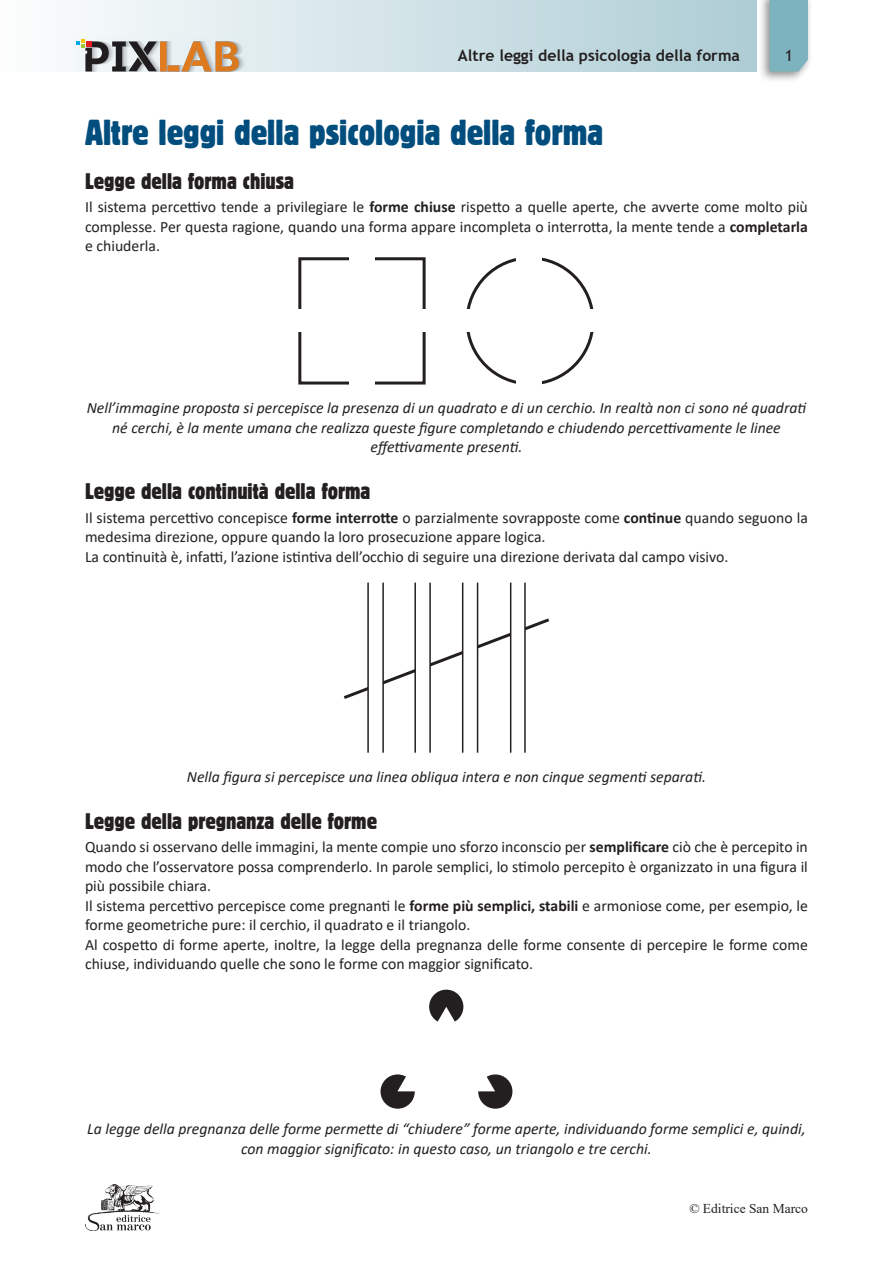
<style>
.page{position:relative;width:893px;height:1263px;background:#fff}
.page>*{position:absolute;margin:0;border:0;box-sizing:border-box;transform-origin:0 0}
.t1{font:condensed 36px "Block BE";color:#014e7e}
.t2{font:condensed 22.5px "Block BE";color:#231f20}
.t3{font:15.75px/19.5px "Calibri";color:#231f20}
.t4{font:italic 15.75px/19.5px "Calibri";color:#231f20;text-align:center}
.t5{font:700 15.75px "Trebuchet MS";color:#231f20}
.t6{font:15.75px "Trebuchet MS";color:#231f20}
.t7{font:13.5px "Times New Roman";color:#231f20}
.s1{font-weight:700}
</style>
<div class="page">
<div style="left:0;top:0;width:757px;height:72px;background:linear-gradient(to right,#fdfdfd,#aecdd5)"></div>
<div style="left:758px;top:0;width:55px;height:83px;background:#231f20;opacity:.5"></div>
<div style="left:770px;top:0;width:38px;height:72px;background:#7db2bf"></div>
<img style="left:74px;top:39px;width:172px;height:33px">
<svg style="left:74px;top:39px;width:170px;height:32px;background:#b6a492"></svg>
<img style="left:85px;top:1184px;width:74px;height:46px">
<div style="left:298px;top:257px;width:128px;height:127px;border:3px solid #231f20"></div>
<div style="left:287px;top:310px;width:319px;height:22px;background:#fff"></div>
<div style="left:349px;top:254px;width:26px;height:137px;background:#fff"></div>
<svg style="left:343px;top:616px;width:207px;height:85px"></svg>
<div style="left:368px;top:638px;width:15px;height:56px;background:#fff"></div>
<div style="left:415px;top:638px;width:15px;height:56px;background:#fff"></div>
<div style="left:463px;top:638px;width:15px;height:56px;background:#fff"></div>
<div style="left:511px;top:596px;width:14px;height:56px;background:#fff"></div>
<hr style="left:367px;top:583px;width:2px;height:170px;background:#231f20">
<hr style="left:382px;top:583px;width:2px;height:170px;background:#231f20">
<hr style="left:414px;top:583px;width:2px;height:170px;background:#231f20">
<hr style="left:429px;top:583px;width:2px;height:170px;background:#231f20">
<hr style="left:462px;top:583px;width:1px;height:170px;background:#231f20">
<hr style="left:477px;top:583px;width:1px;height:170px;background:#231f20">
<hr style="left:510px;top:583px;width:1px;height:170px;background:#231f20">
<hr style="left:524px;top:583px;width:2px;height:170px;background:#231f20">
<div style="left:429px;top:990px;width:34px;height:34px;background:#231f20;border-radius:50%"></div>
<div style="left:380px;top:1074px;width:35px;height:35px;background:#231f20;border-radius:50%"></div>
<div style="left:478px;top:1074px;width:34px;height:35px;background:#231f20;border-radius:50%"></div>
<svg style="left:397px;top:1007px;width:98px;height:84px"></svg>
<p class="t5" style="left:458px;top:45px;width:283px">Altre leggi della psicologia della forma</p>
<p class="t6" style="left:785px;top:45px;width:10px">1</p>
<h1 class="t1" style="left:85px;top:111px;width:520px">Altre leggi della psicologia della forma</h1>
<h2 class="t2" style="left:85px;top:168px;width:211px">Legge della forma chiusa</h2>
<p class="t3" style="left:85px;top:197px;width:724px;text-align:justify">Il sistema percettivo tende a privilegiare le <span class="s1">forme chiuse</span> rispetto a quelle aperte, che avverte come molto più complesse. Per questa ragione, quando una forma appare incompleta o interrotta, la mente tende a <span class="s1">completarla </span>e chiuderla.</p>
<p class="t4" style="left:87px;top:398px;width:721px">Nell’immagine proposta si percepisce la presenza di un quadrato e di un cerchio. In realtà non ci sono né quadrati né cerchi, è la mente umana che realizza queste figure completando e chiudendo percettivamente le linee effettivamente presenti.</p>
<h2 class="t2" style="left:85px;top:478px;width:287px">Legge della continuità della forma</h2>
<p class="t3" style="left:85px;top:507px;width:724px">Il sistema percettivo concepisce <span class="s1">forme interrotte</span> o parzialmente sovrapposte come <span class="s1">continue</span> quando seguono la medesima direzione, oppure quando la loro prosecuzione appare logica.<br>La continuità è, infatti, l’azione istintiva dell’occhio di seguire una direzione derivata dal campo visivo.</p>
<p class="t4" style="left:187px;top:766px;width:521px">Nella figura si percepisce una linea obliqua intera e non cinque segmenti separati.</p>
<h2 class="t2" style="left:85px;top:808px;width:293px">Legge della pregnanza delle forme</h2>
<p class="t3" style="left:85px;top:837px;width:724px">Quando si osservano delle immagini, la mente compie uno sforzo inconscio per <span class="s1">semplificare</span> ciò che è percepito in modo che l’osservatore possa comprenderlo. In parole semplici, lo stimolo percepito è organizzato in una figura il più possibile chiara.<br>Il sistema percettivo percepisce come pregnanti le <span class="s1">forme più semplici, stabili</span> e armoniose come, per esempio, le forme geometriche pure: il cerchio, il quadrato e il triangolo.<br>Al cospetto di forme aperte, inoltre, la legge della pregnanza delle forme consente di percepire le forme come chiuse, individuando quelle che sono le forme con maggior significato.</p>
<p class="t4" style="left:87px;top:1118px;width:720px">La legge della pregnanza delle forme permette di “chiudere” forme aperte, individuando forme semplici e, quindi, con maggior significato: in questo caso, un triangolo e tre cerchi.</p>
<p class="t7" style="left:689px;top:1199px;width:120px">© Editrice San Marco</p>
</div>
